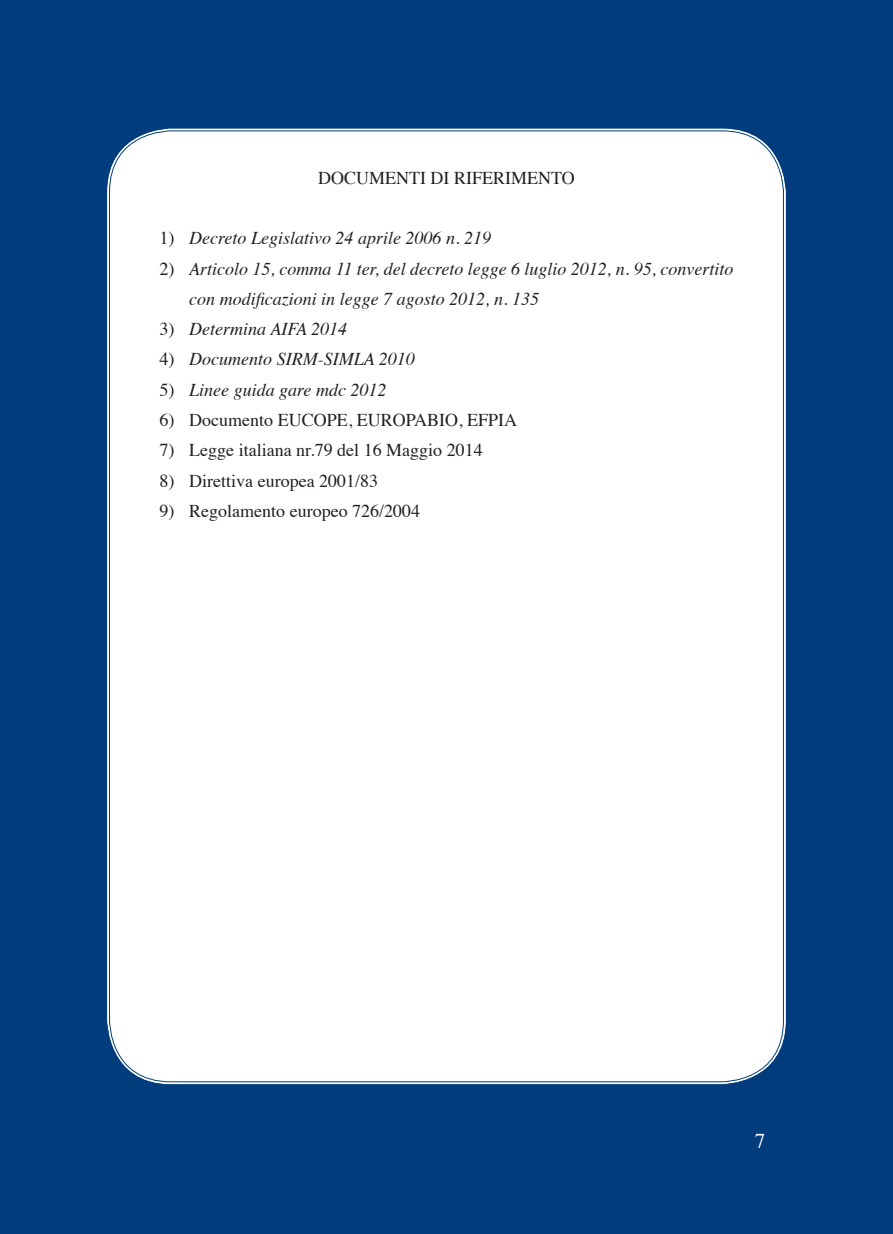
<style>
.page{position:relative;width:893px;height:1234px;background:#fff}
.page>*{position:absolute;margin:0;border:0;box-sizing:border-box;transform-origin:0 0}
.t1{font:21px "Times";color:#fff}
.t2{font:italic 18px/30px "Times";color:#231f20}
.t3{font:18px "Times";color:#231f20}
.s1{font-style:normal;font-size:18.15px}
.s2{font-size:18.15px}
</style>
<div class="page">
<div style="left:0;top:0;width:893px;height:1233px;background:#013d7d"></div>
<div style="left:107px;top:128px;width:679px;height:956px;background:#fff;border-radius:64px"></div>
<p class="t3" style="left:318px;top:161px;width:258px">DOCUMENTI DI RIFERIMENTO</p>
<p class="t2" style="left:159px;top:222px;width:333px"><span class="s1">1)</span> Decreto Legislativo 24 aprile 2006 n. 219</p>
<p class="t2" style="left:189px;top:252px;width:546px;text-indent:-30px"><span class="s1">2)</span> Articolo 15, comma 11 ter, del decreto legge 6 luglio 2012, n. 95, convertito con modificazioni in legge 7 agosto 2012, n. 135</p>
<p class="t2" style="left:159px;top:313px;width:189px"><span class="s1">3)</span> Determina AIFA 2014</p>
<p class="t2" style="left:159px;top:343px;width:257px"><span class="s1">4)</span> Documento SIRM-SIMLA 2010</p>
<p class="t2" style="left:159px;top:373px;width:229px"><span class="s1">5)</span> Linee guida gare mdc 2012</p>
<p class="t3" style="left:159px;top:403px;width:359px"><span class="s2">6)</span> Documento EUCOPE, EUROPABIO, EFPIA</p>
<p class="t3" style="left:159px;top:433px;width:325px"><span class="s2">7)</span> Legge italiana nr.79 del 16 Maggio 2014</p>
<p class="t3" style="left:159px;top:463px;width:220px"><span class="s2">8)</span> Direttiva europea 2001/83</p>
<p class="t3" style="left:159px;top:494px;width:262px">9) Regolamento europeo 726/2004</p>
<p class="t1" style="left:755px;top:1120px;width:12px">7</p>
</div>
